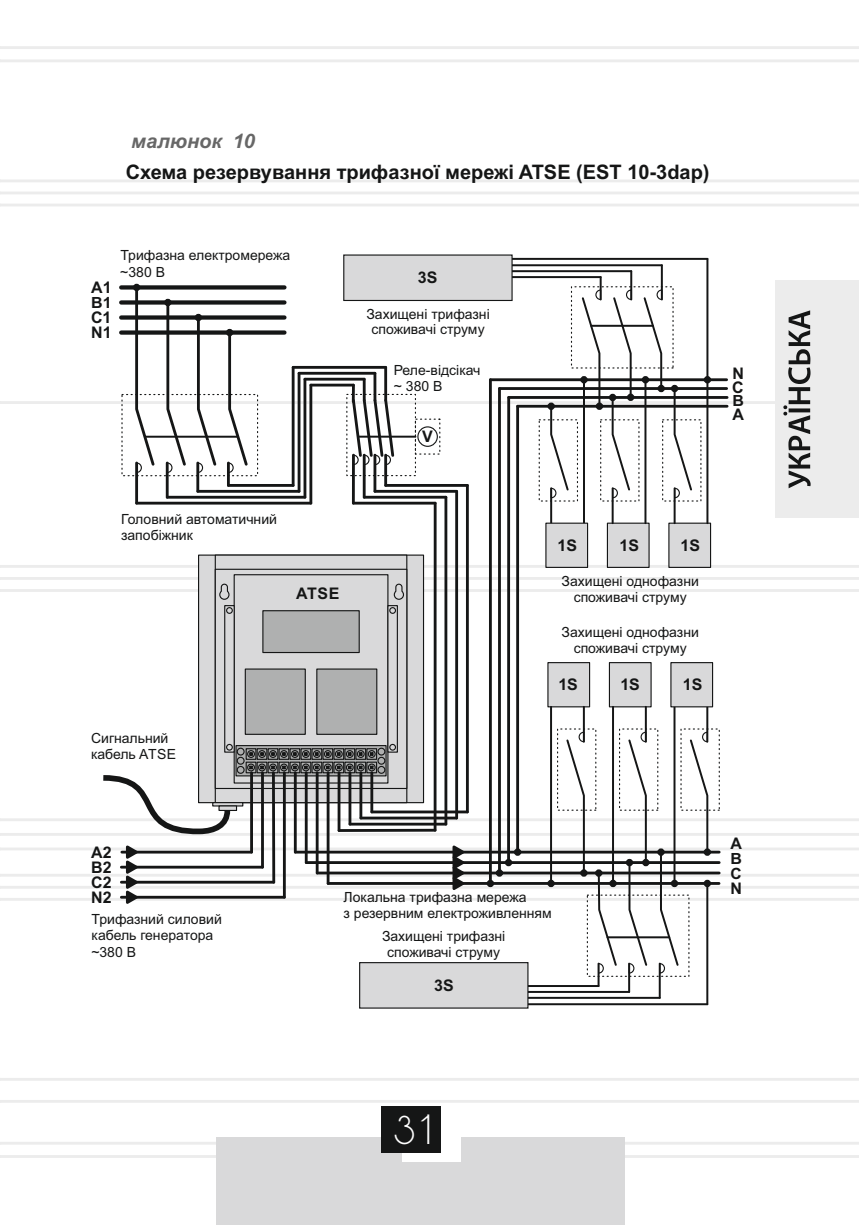
<style>
.page{position:relative;width:859px;height:1225px;background:#fff}
.page>*{position:absolute;margin:0;border:0;box-sizing:border-box;transform-origin:0 0}
.t1{font:35px "DS Standart Cyr";color:#fff}
.t2{font:700 20px "Arial";color:#151616}
.t3{font:italic 700 20px "Arial";color:#676767}
.t4{font:700 16px/30px "Arial";color:#151616}
.t5{font:700 15.6px "Arial";color:#151616}
.t6{font:700 15.4px "Arial";color:#151616;scale:1.04 1}
.t7{font:14px/15.6px "Arial";color:#151616}
</style>
<div class="page">
<hr style="left:0;top:179px;width:859px;height:3px;background:#ececec">
<svg style="left:0;top:191px;width:859px;height:3px"></svg>
<hr style="left:0;top:204px;width:859px;height:2px;background:#ececec">
<hr style="left:0;top:1141px;width:859px;height:3px;background:#ececec">
<hr style="left:0;top:1155px;width:859px;height:2px;background:#ececec">
<hr style="left:0;top:46px;width:859px;height:3px;background:#ececec">
<hr style="left:0;top:59px;width:859px;height:3px;background:#ececec">
<hr style="left:0;top:1078px;width:859px;height:2px;background:#ececec">
<hr style="left:0;top:1100px;width:859px;height:2px;background:#ececec">
<hr style="left:0;top:401px;width:859px;height:3px;background:#ececec">
<div style="left:216px;top:1137px;width:409px;height:88px;background:#d9d9da"></div>
<div style="left:403px;top:1109px;width:58px;height:53px;background:#fff"></div>
<div style="left:381px;top:1106px;width:60px;height:47px;background:#151616"></div>
<div style="left:776px;top:280px;width:83px;height:238px;background:#ececec"></div>
<svg style="left:783px;top:310px;width:28px;height:178px"></svg>
<div style="left:121px;top:300px;width:163px;height:5px;background:#151616"></div>
<div style="left:121px;top:330px;width:163px;height:5px;background:#151616"></div>
<hr style="left:509px;top:396px;width:218px;height:3px;background:#151616">
<hr style="left:490px;top:378px;width:237px;height:3px;background:#151616">
<hr style="left:386px;top:484px;width:81px;height:3px;background:#151616">
<hr style="left:364px;top:496px;width:82px;height:2px;background:#151616">
<hr style="left:196px;top:463px;width:3px;height:28px;background:#151616">
<hr style="left:227px;top:463px;width:3px;height:22px;background:#151616">
<svg style="left:196px;top:320px;width:22px;height:153px"></svg>
<svg style="left:227px;top:330px;width:23px;height:143px"></svg>
<hr style="left:434px;top:503px;width:3px;height:327px;background:#151616">
<hr style="left:550px;top:488px;width:2px;height:35px;background:#151616">
<svg style="left:550px;top:404px;width:20px;height:95px"></svg>
<hr style="left:466px;top:485px;width:3px;height:327px;background:#151616">
<hr style="left:583px;top:380px;width:2px;height:143px;background:#151616">
<hr style="left:612px;top:488px;width:2px;height:35px;background:#151616">
<hr style="left:644px;top:380px;width:2px;height:143px;background:#151616">
<hr style="left:674px;top:488px;width:2px;height:35px;background:#151616">
<svg style="left:673px;top:390px;width:20px;height:109px"></svg>
<hr style="left:706px;top:259px;width:2px;height:264px;background:#151616">
<div style="left:704px;top:376px;width:7px;height:7px;background:#151616;border:3px solid #151616;border-radius:50%"></div>
<div style="left:671px;top:385px;width:7px;height:7px;background:#151616;border:3px solid #151616;border-radius:50%"></div>
<div style="left:609px;top:394px;width:7px;height:7px;background:#151616;border:3px solid #151616;border-radius:50%"></div>
<svg style="left:547px;top:402px;width:8px;height:8px"></svg>
<div style="left:164px;top:299px;width:8px;height:7px;background:#151616;border:3px solid #151616;border-radius:50%"></div>
<div style="left:226px;top:329px;width:7px;height:7px;background:#151616;border:3px solid #151616;border-radius:50%"></div>
<svg style="left:121px;top:285px;width:163px;height:4px"></svg>
<div style="left:121px;top:315px;width:163px;height:5px;background:#151616"></div>
<hr style="left:135px;top:463px;width:3px;height:40px;background:#151616">
<hr style="left:166px;top:463px;width:3px;height:34px;background:#151616">
<svg style="left:134px;top:285px;width:23px;height:188px"></svg>
<svg style="left:165px;top:300px;width:23px;height:173px"></svg>
<hr style="left:145px;top:436px;width:93px;height:2px;background:#151616">
<hr style="left:375px;top:490px;width:82px;height:3px;background:#151616">
<hr style="left:353px;top:502px;width:82px;height:2px;background:#151616">
<div style="left:195px;top:314px;width:7px;height:7px;background:#151616;border:3px solid #151616;border-radius:50%"></div>
<div style="left:133px;top:284px;width:7px;height:7px;background:#151616;border:3px solid #151616;border-radius:50%"></div>
<hr style="left:455px;top:491px;width:3px;height:327px;background:#151616">
<hr style="left:518px;top:405px;width:209px;height:3px;background:#151616">
<hr style="left:499px;top:387px;width:228px;height:3px;background:#151616">
<hr style="left:444px;top:497px;width:3px;height:327px;background:#151616">
<hr style="left:512px;top:276px;width:89px;height:2px;background:#151616">
<hr style="left:512px;top:264px;width:150px;height:2px;background:#151616">
<hr style="left:630px;top:271px;width:2px;height:28px;background:#151616">
<hr style="left:600px;top:277px;width:2px;height:22px;background:#151616">
<svg style="left:611px;top:289px;width:22px;height:210px"></svg>
<svg style="left:580px;top:289px;width:22px;height:119px"></svg>
<hr style="left:661px;top:265px;width:2px;height:34px;background:#151616">
<svg style="left:642px;top:289px;width:21px;height:101px"></svg>
<hr style="left:591px;top:325px;width:62px;height:2px;background:#151616">
<hr style="left:512px;top:270px;width:119px;height:2px;background:#151616">
<hr style="left:512px;top:258px;width:195px;height:2px;background:#151616">
<svg style="left:596px;top:402px;width:7px;height:8px"></svg>
<svg style="left:627px;top:393px;width:7px;height:8px"></svg>
<div style="left:657px;top:385px;width:8px;height:7px;background:#151616;border:3px solid #151616;border-radius:50%"></div>
<svg style="left:343px;top:254px;width:170px;height:47px;background:#cdcdce"></svg>
<svg style="left:0;top:522px;width:859px;height:487px"></svg>
<hr style="left:498px;top:388px;width:3px;height:485px;background:#151616">
<hr style="left:507px;top:397px;width:3px;height:465px;background:#151616">
<hr style="left:489px;top:380px;width:3px;height:503px;background:#151616">
<hr style="left:516px;top:406px;width:3px;height:446px;background:#151616">
<div style="left:487px;top:879px;width:7px;height:8px;background:#151616;border:3px solid #151616;border-radius:50%"></div>
<div style="left:496px;top:869px;width:7px;height:7px;background:#151616;border:3px solid #151616;border-radius:50%"></div>
<div style="left:505px;top:859px;width:7px;height:7px;background:#151616;border:3px solid #151616;border-radius:50%"></div>
<svg style="left:514px;top:848px;width:7px;height:8px"></svg>
<hr style="left:352px;top:385px;width:3px;height:16px;background:#151616">
<hr style="left:384px;top:367px;width:3px;height:33px;background:#151616">
<hr style="left:373px;top:373px;width:3px;height:27px;background:#151616">
<hr style="left:363px;top:379px;width:3px;height:21px;background:#151616">
<div style="left:417px;top:426px;width:21px;height:21px;border:1px solid #151616;border-radius:50%"></div>
<hr style="left:358px;top:436px;width:57px;height:2px;background:#151616">
<hr style="left:352px;top:455px;width:3px;height:48px;background:#151616">
<hr style="left:363px;top:455px;width:3px;height:42px;background:#151616">
<hr style="left:373px;top:455px;width:3px;height:36px;background:#151616">
<hr style="left:384px;top:455px;width:3px;height:30px;background:#151616">
<svg style="left:351px;top:397px;width:45px;height:69px"></svg>
<hr style="left:292px;top:367px;width:3px;height:118px;background:#151616">
<hr style="left:303px;top:379px;width:3px;height:118px;background:#151616">
<hr style="left:298px;top:373px;width:2px;height:118px;background:#151616">
<hr style="left:309px;top:385px;width:3px;height:118px;background:#151616">
<hr style="left:137px;top:502px;width:174px;height:2px;background:#151616">
<hr style="left:167px;top:496px;width:138px;height:2px;background:#151616">
<hr style="left:198px;top:490px;width:101px;height:3px;background:#151616">
<hr style="left:228px;top:484px;width:65px;height:3px;background:#151616">
<hr style="left:311px;top:384px;width:42px;height:2px;background:#151616">
<hr style="left:305px;top:378px;width:59px;height:2px;background:#151616">
<hr style="left:299px;top:372px;width:76px;height:3px;background:#151616">
<hr style="left:293px;top:366px;width:93px;height:3px;background:#151616">
<h2 class="t3" style="left:131px;top:134px;width:125px">малюнок 10</h2>
<h2 class="t2" style="left:126px;top:164px;width:585px">Схема резервування трифазної мережі ATSE (EST 10-3dap)</h2>
<p class="t4" style="left:91px;top:274px;width:22px">А1</p>
<p class="t6" style="left:91px;top:297px;width:21px">В1</p>
<p class="t4" style="left:91px;top:319px;width:22px">N1</p>
<p class="t4" style="left:91px;top:304px;width:22px">С1</p>
<p class="t7" style="left:121px;top:248px;width:171px">Трифазна електромережа</p>
<p class="t7" style="left:120px;top:266px;width:46px">~380 В</p>
<p class="t4" style="left:418px;top:264px;width:21px">3S</p>
<p class="t7" style="left:366px;top:307px;width:125px;text-align:center">Захищені трифазні споживачі струму</p>
<p class="t7" style="left:394px;top:363px;width:88px">Реле-відсікач ~ 380 В</p>
<p class="t4" style="left:422px;top:423px;width:12px">V</p>
<p class="t4" style="left:732px;top:368px;width:13px;line-height:13.6px">N<br>С</p>
<p class="t4" style="left:732px;top:400px;width:13px">А</p>
<p class="t6" style="left:732px;top:395px;width:13px">В</p>
<p class="t7" style="left:121px;top:513px;width:157px">Головний автоматичний запобіжник</p>
<p class="t4" style="left:296px;top:579px;width:45px">ATSE</p>
<p class="t7" style="left:91px;top:731px;width:87px">Сигнальний кабель ATSE</p>
<p class="t4" style="left:558px;top:532px;width:21px">1S</p>
<p class="t4" style="left:620px;top:532px;width:21px">1S</p>
<p class="t4" style="left:681px;top:532px;width:21px">1S</p>
<p class="t7" style="left:562px;top:575px;width:139px;text-align:center">Захищені однофазни споживачі струму</p>
<p class="t7" style="left:562px;top:625px;width:139px;text-align:center">Захищені однофазни споживачі струму</p>
<p class="t4" style="left:558px;top:671px;width:21px">1S</p>
<p class="t4" style="left:620px;top:671px;width:21px">1S</p>
<p class="t4" style="left:683px;top:671px;width:21px">1S</p>
<p class="t4" style="left:91px;top:838px;width:22px">A2<br>C2</p>
<p class="t4" style="left:91px;top:853px;width:22px">B2</p>
<p class="t4" style="left:91px;top:884px;width:22px">N2</p>
<p class="t7" style="left:92px;top:912px;width:132px">Трифазний силовий кабель генератора</p>
<p class="t7" style="left:91px;top:945px;width:46px">~380 В</p>
<p class="t7" style="left:344px;top:890px;width:210px">Локальна трифазна мережа<br>з резервним електроживленням</p>
<p class="t7" style="left:382px;top:930px;width:125px;text-align:center">Захищені трифазні споживачі струму</p>
<p class="t4" style="left:434px;top:972px;width:21px">3S</p>
<p class="t4" style="left:731px;top:830px;width:13px">А</p>
<p class="t6" style="left:731px;top:853px;width:13px">В</p>
<p class="t4" style="left:731px;top:875px;width:13px">N</p>
<p class="t5" style="left:731px;top:867px;width:13px">С</p>
<h1 class="t1" style="left:393px;top:1115px;width:39px">23 71</h1>
</div>
